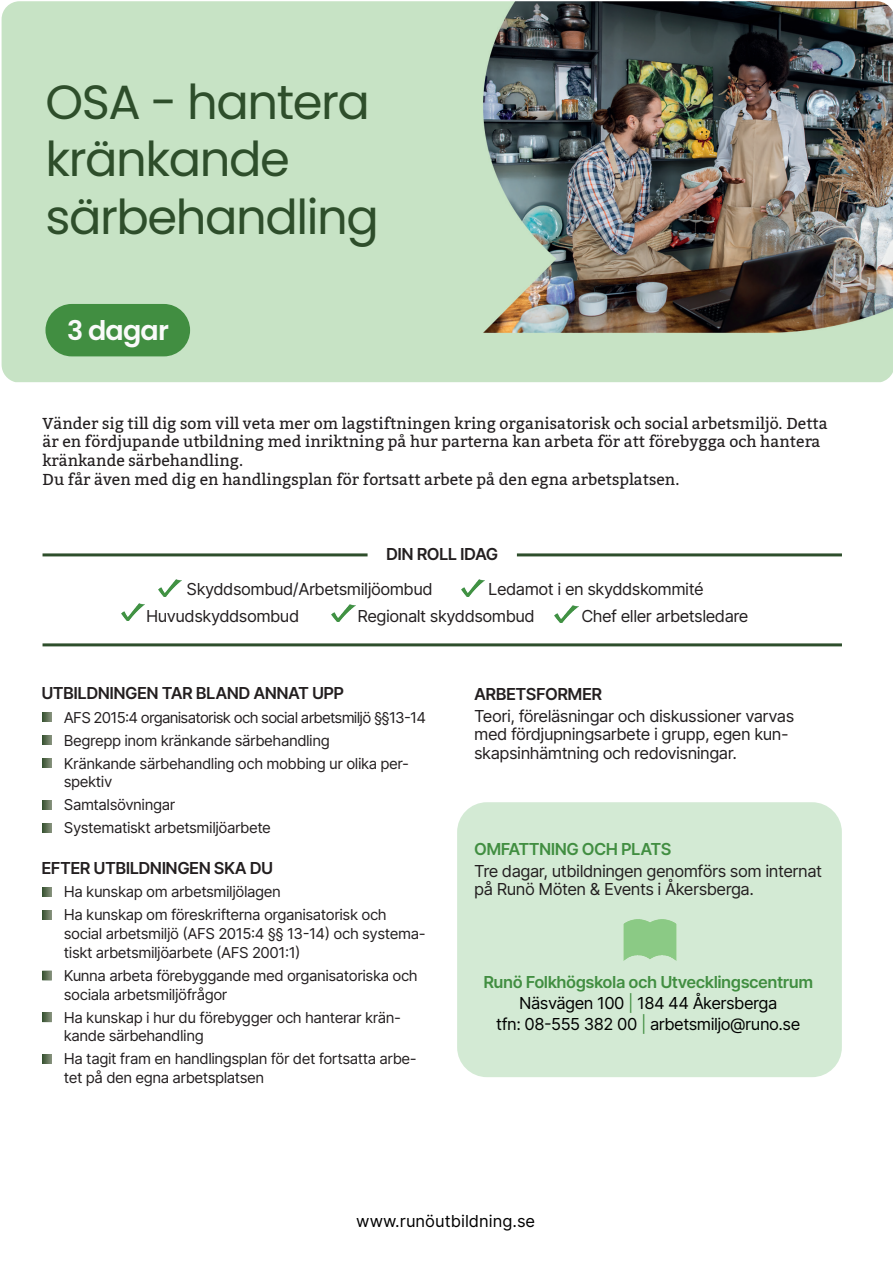
<style>
.page{position:relative;width:893px;height:1263px;background:#fff}
.page>*{position:absolute;margin:0;border:0;box-sizing:border-box;transform-origin:0 0}
.t1{font:48px/57.6px "Poppins";letter-spacing:-.03em;color:#2e4e2b}
.t2{font:600 27px "Poppins";letter-spacing:-.03em;color:#fafafa}
.t3{font:16.5px/18.3px "Inter";letter-spacing:-.03em;color:#231f20}
.t4{font:16.5px/21px "Inter";letter-spacing:-.03em;color:#000;text-align:center}
.t5{font:600 16.5px "Inter";letter-spacing:-.035em;color:#231f20}
.t6{font:16.5px "Inter";color:#000}
.t7{font:600 16.5px "Inter";letter-spacing:-.035em;color:#418e41}
.t8{font:15.75px/18.8px "Kadwa";color:#231f20}
.t9{font:15px/23px "Inter";letter-spacing:-.03em;color:#231f20}
.s1{font-weight:600;color:#418e41}
.s2{color:#418e41}
</style>
<div class="page">
<img style="left:2px;top:1px;width:891px;height:381px">
<div style="left:45px;top:304px;width:145px;height:52px;background:#418e41;border-radius:26px"></div>
<div style="left:457px;top:802px;width:385px;height:275px;background:#d3ead4;border-radius:30px"></div>
<hr style="left:43px;top:643px;width:799px;height:3px;background:#2e4e2b">
<hr style="left:43px;top:553px;width:325px;height:3px;background:#2e4e2b">
<hr style="left:517px;top:553px;width:325px;height:3px;background:#2e4e2b">
<img style="left:158px;top:579px;width:24px;height:18px">
<img style="left:461px;top:580px;width:24px;height:17px">
<img style="left:121px;top:603px;width:23px;height:17px">
<img style="left:332px;top:604px;width:23px;height:17px">
<img style="left:555px;top:605px;width:23px;height:17px">
<img style="left:623px;top:919px;width:54px;height:42px">
<h1 class="t1" style="left:45px;top:73px;width:335px">OSA - hantera kränkande särbehandling</h1>
<h2 class="t2" style="left:67px;top:315px;width:103px">3 dagar</h2>
<p class="t8" style="left:43px;top:414px;width:787px">Vänder sig till dig som vill veta mer om lagstiftningen kring organisatorisk och social arbetsmiljö. Detta är en fördjupande utbildning med inriktning på hur parterna kan arbeta för att förebygga och hantera kränkande särbehandling.<br>Du får även med dig en handlingsplan för fortsatt arbete på den egna arbetsplatsen.</p>
<p class="t5" style="left:386px;top:542px;width:114px">DIN ROLL IDAG</p>
<p class="t3" style="left:187px;top:579px;width:248px">Skyddsombud/Arbetsmiljöombud</p>
<p class="t3" style="left:488px;top:579px;width:217px">Ledamot i en skyddskommité</p>
<p class="t3" style="left:146px;top:606px;width:155px">Huvudskyddsombud</p>
<p class="t3" style="left:357px;top:606px;width:179px">Regionalt skyddsombud</p>
<p class="t3" style="left:581px;top:606px;width:169px">Chef eller arbetsledare</p>
<p class="t5" style="left:41px;top:681px;width:304px">UTBILDNINGEN TAR BLAND ANNAT UPP</p>
<p class="t9" style="left:64px;top:705px;width:364px">AFS 2015:4 organisatorisk och social arbetsmiljö §§13-14<br>Begrepp inom kränkande särbehandling<br>Kränkande särbehandling och mobbing ur olika per-</p>
<p class="t9" style="left:64px;top:770px;width:209px">spektiv<br>Samtalsövningar<br>Systematiskt arbetsmiljöarbete</p>
<p class="t5" style="left:41px;top:856px;width:233px">EFTER UTBILDNINGEN SKA DU</p>
<p class="t9" style="left:64px;top:880px;width:324px">Ha kunskap om arbetsmiljölagen<br>Ha kunskap om föreskrifterna organisatorisk och</p>
<p class="t9" style="left:64px;top:924px;width:363px;line-height:18.8px">social arbetsmiljö (AFS 2015:4 §§ 13-14) och systema&shy;tiskt arbetsmiljöarbete (AFS 2001:1)</p>
<p class="t9" style="left:64px;top:966px;width:355px;line-height:18.8px">Kunna arbeta förebyggande med organisatoriska och sociala arbetsmiljöfrågor</p>
<p class="t9" style="left:64px;top:1007px;width:339px;line-height:18.8px">Ha kunskap i hur du förebygger och hanterar krän&shy;kande särbehandling</p>
<p class="t9" style="left:64px;top:1049px;width:354px;line-height:18.8px">Ha tagit fram en handlingsplan för det fortsatta arbe&shy;tet på den egna arbetsplatsen</p>
<p class="t5" style="left:474px;top:681px;width:130px">ARBETSFORMER</p>
<p class="t3" style="left:474px;top:706px;width:322px">Teori, föreläsningar och diskussioner varvas med fördjupningsarbete i grupp, egen kun&shy;skapsinhämtning och redovisningar.</p>
<p class="t7" style="left:474px;top:837px;width:199px">OMFATTNING OCH PLATS</p>
<p class="t3" style="left:474px;top:861px;width:349px">Tre dagar, utbildningen genomförs som internat på Runö Möten &amp; Events i Åkersberga.</p>
<p class="t4" style="left:483px;top:971px;width:331px"><span class="s1">Runö Folkhögskola och Utvecklingscentrum<br></span>Näsvägen 100 <span class="s2">|</span> 184 44 Åkersberga<br>tfn: 08-555 382 00 <span class="s2">|</span> arbetsmiljo@runo.se</p>
<p class="t6" style="left:356px;top:1208px;width:180px">www.runöutbildning.se</p>
</div>
